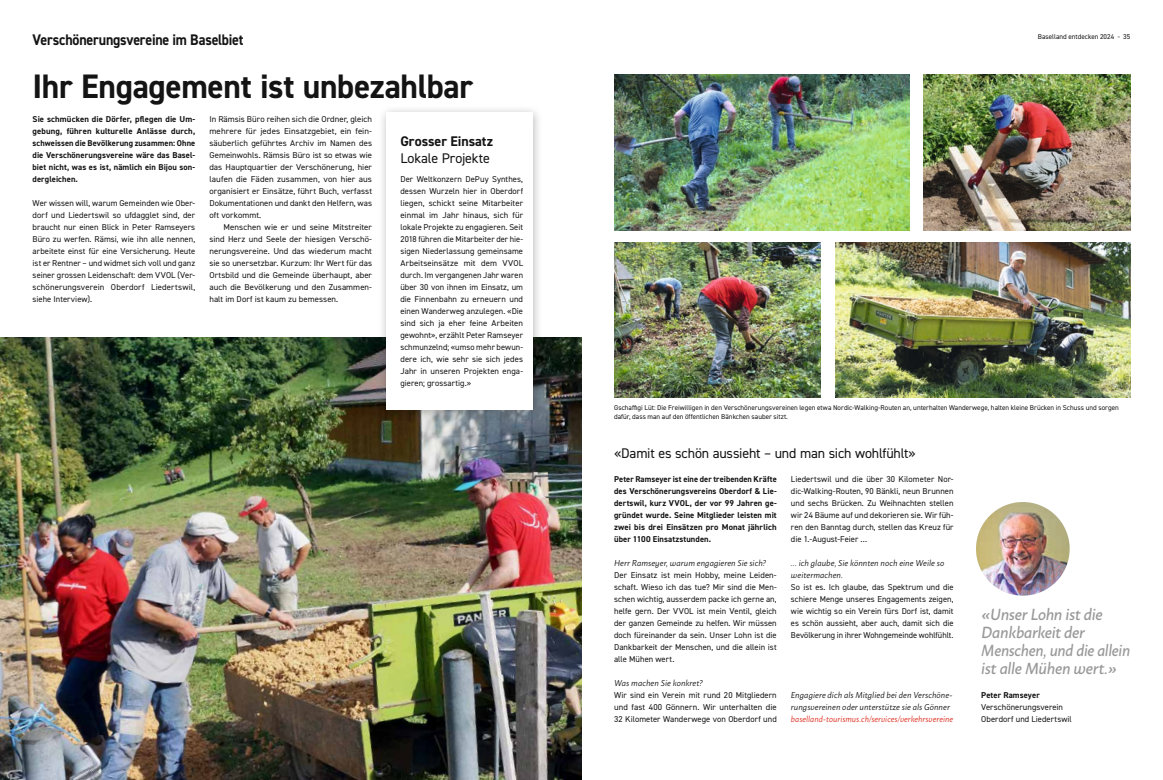
<style>
.page{position:relative;width:1163px;height:780px;background:#fff}
.page>*{position:absolute;margin:0;border:0;box-sizing:border-box;transform-origin:0 0}
.t1{font:700 34px "DIN2014";letter-spacing:-.01em;color:#131413}
.t2{font:italic 500 16px/18px "Macho";letter-spacing:-.02em;color:#999}
.t3{font:700 15.4px "DIN2014";letter-spacing:-.015em;color:#131413;scale:.91 1}
.t4{font:14px "DIN2014";letter-spacing:-.01em;color:#131413}
.t5{font:700 14px "DIN2014";letter-spacing:-.005em;color:#131413}
.t6{font:8.5px/12px "DIN2014";letter-spacing:.005em;color:#131413;text-align:justify}
.t7{font:700 8.5px/12px "DIN2014";letter-spacing:.01em;color:#131413;text-align:justify}
.t8{font:italic 8.5px/12px "Macho";letter-spacing:.005em;color:#131413}
.t9{font:italic 8.5px "Macho";letter-spacing:.005em;color:#dc2a1b;scale:.96 1}
.t10{font:7px/9px "DIN2014";color:#131413}
</style>
<div class="page">
<img style="left:835px;top:242px;width:295px;height:156px">
<img style="left:614px;top:74px;width:295px;height:156px">
<img style="left:0;top:338px;width:581px;height:442px">
<img style="left:614px;top:242px;width:206px;height:156px">
<img style="left:923px;top:74px;width:207px;height:156px">
<div style="left:378px;top:105px;width:165px;height:316px;background:#131413;opacity:.3"></div>
<div style="left:386px;top:113px;width:147px;height:297px;background:#fff"></div>
<img style="left:975px;top:502px;width:94px;height:93px;border-radius:47px">
<h3 class="t3" style="left:33px;top:29px;width:233px">Verschönerungsvereine im Baselbiet</h3>
<h1 class="t1" style="left:33px;top:63px;width:442px">Ihr Engagement ist unbezahlbar</h1>
<p class="t7" style="left:33px;top:113px;width:164px">Sie schmücken die Dörfer, pflegen die Um&shy;gebung, führen kulturelle Anlässe durch, schweissen die Bevölkerung zusammen: Ohne die Verschönerungsvereine wäre das Basel&shy;biet nicht, was es ist, nämlich ein Bijou son&shy;dergleichen.</p>
<p class="t6" style="left:33px;top:197px;width:164px">Wer wissen will, warum Gemeinden wie Ober&shy;dorf und Liedertswil so ufdagglet sind, der braucht nur einen Blick in Peter Ramseyers Büro zu werfen. Rämsi, wie ihn alle nennen, arbeitete einst für eine Versicherung. Heute ist er Rentner – und widmet sich voll und ganz seiner grossen Leidenschaft: dem VVOL (Ver&shy;schönerungsverein Oberdorf Liedertswil, siehe Interview).</p>
<p class="t6" style="left:209px;top:113px;width:164px">In Rämsis Büro reihen sich die Ordner, gleich mehrere für jedes Einsatzgebiet, ein fein&shy;säuberlich geführtes Archiv im Namen des Gemeinwohls. Rämsis Büro ist so etwas wie das Hauptquartier der Verschönerung, hier laufen die Fäden zusammen, von hier aus organisiert er Einsätze, führt Buch, verfasst Dokumentationen und dankt den Helfern, was oft vorkommt.</p>
<p class="t6" style="left:209px;top:221px;width:164px;text-indent:14px">Menschen wie er und seine Mitstreiter sind Herz und Seele der hiesigen Verschö&shy;nerungsvereine. Und das wiederum macht sie so unersetzbar. Kurzum: Ihr Wert für das Ortsbild und die Gemeinde überhaupt, aber auch die Bevölkerung und den Zusammen&shy;halt im Dorf ist kaum zu bemessen.</p>
<h3 class="t5" style="left:400px;top:132px;width:94px">Grosser Einsatz</h3>
<h3 class="t4" style="left:400px;top:149px;width:91px">Lokale Projekte</h3>
<p class="t6" style="left:400px;top:173px;width:124px">Der Weltkonzern DePuy Synthes, dessen Wurzeln hier in Oberdorf liegen, schickt seine Mitarbeiter einmal im Jahr hinaus, sich für lokale Projekte zu engagieren. Seit 2018 führen die Mitarbeiter der hie&shy;sigen Niederlassung gemeinsame Arbeitseinsätze mit dem VVOL durch. Im vergangenen Jahr waren über 30 von ihnen im Einsatz, um die Finnenbahn zu erneuern und einen Wanderweg anzulegen. «Die sind sich ja eher feine Arbeiten gewohnt», erzählt Peter Ramseyer schmunzelnd; «umso mehr bewun&shy;dere ich, wie sehr sie sich jedes Jahr in unseren Projekten enga&shy;gieren; grossartig.»</p>
<p class="t10" style="left:1037px;top:32px;width:94px">Baselland entdecken 2024 ‐ 35</p>
<p class="t10" style="left:614px;top:403px;width:506px">Gschaffigi Lüt: Die Freiwilligen in den Verschönerungsvereinen legen etwa Nordic-Walking-Routen an, unterhalten Wanderwege, halten kleine Brücken in Schuss und sorgen dafür, dass man auf den öffentlichen Bänkchen sauber sitzt.</p>
<h3 class="t4" style="left:614px;top:444px;width:303px">«Damit es schön aussieht – und man sich wohlfühlt»</h3>
<p class="t7" style="left:614px;top:473px;width:164px">Peter Ramseyer ist eine der treibenden Kräfte des Verschönerungsvereins Oberdorf &amp; Lie&shy;dertswil, kurz VVOL, der vor 99 Jahren ge&shy;gründet wurde. Seine Mitglieder leisten mit zwei bis drei Einsätzen pro Monat jährlich über 1100 Einsatzstunden.</p>
<p class="t8" style="left:614px;top:556px;width:153px">Herr Ramseyer, warum engagieren Sie sich?</p>
<p class="t6" style="left:614px;top:569px;width:164px">Der Einsatz ist mein Hobby, meine Leiden&shy;schaft. Wieso ich das tue? Mir sind die Men&shy;schen wichtig, ausserdem packe ich gerne an, helfe gern. Der VVOL ist mein Ventil, gleich der ganzen Gemeinde zu helfen. Wir müssen doch füreinander da sein. Unser Lohn ist die Dankbarkeit der Menschen, und die allein ist alle Mühen wert.</p>
<p class="t8" style="left:614px;top:676px;width:90px">Was machen Sie konkret?</p>
<p class="t6" style="left:614px;top:689px;width:164px">Wir sind ein Verein mit rund 20 Mitgliedern und fast 400 Gönnern. Wir unterhalten die 32 Kilometer Wanderwege von Oberdorf und</p>
<p class="t6" style="left:790px;top:473px;width:164px">Liedertswil und die über 30 Kilometer Nor&shy;dic-Walking-Routen, 90 Bänkli, neun Brunnen und sechs Brücken. Zu Weihnachten stellen wir 24 Bäume auf und dekorieren sie. Wir füh&shy;ren den Banntag durch, stellen das Kreuz für die 1.-August-Feier …</p>
<p class="t8" style="left:790px;top:556px;width:155px">… ich glaube, Sie könnten noch eine Weile so weitermachen.</p>
<p class="t6" style="left:790px;top:581px;width:164px">So ist es. Ich glaube, das Spektrum und die schiere Menge unseres Engagements zeigen, wie wichtig so ein Verein fürs Dorf ist, damit es schön aussieht, aber auch, damit sich die Bevölkerung in ihrer Wohngemeinde wohlfühlt.</p>
<p class="t8" style="left:790px;top:688px;width:163px">Engagiere dich als Mitglied bei den Verschöne&shy;rungsvereinen oder unterstütze sie als Gönner</p>
<p class="t9" style="left:790px;top:711px;width:170px">baselland-tourismus.ch/services/verkehrsvereine</p>
<h2 class="t2" style="left:981px;top:604px;width:150px">«Unser Lohn ist die<br>Dankbarkeit der<br>Menschen, und die allein ist alle Mühen wert.»</h2>
<p class="t7" style="left:981px;top:689px;width:60px">Peter Ramseyer</p>
<p class="t6" style="left:981px;top:701px;width:92px">Verschönerungsverein<br>Oberdorf und Liedertswil</p>
</div>
